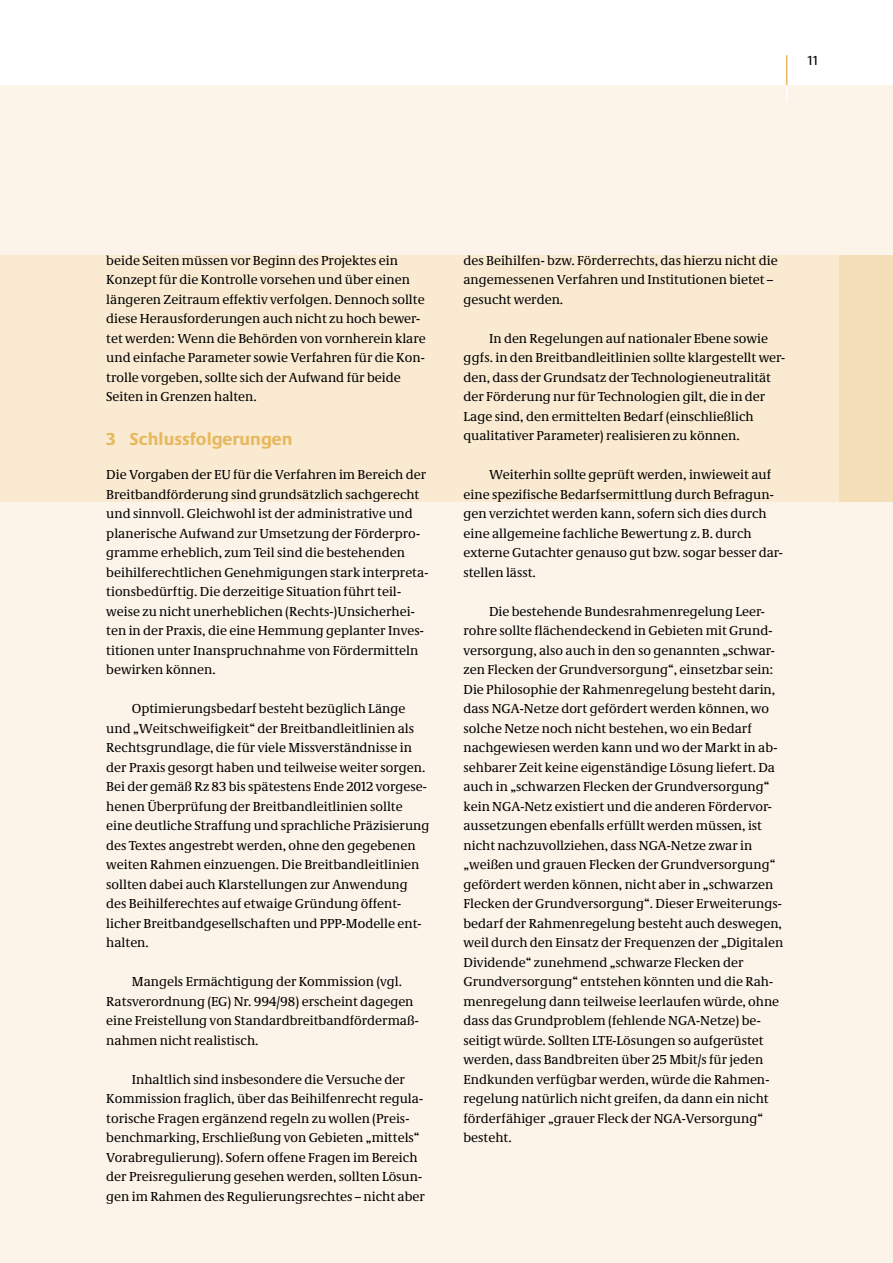
<style>
.page{position:relative;width:893px;height:1263px;background:#fff}
.page>*{position:absolute;margin:0;border:0;box-sizing:border-box;transform-origin:0 0}
.t1{font:700 18px "Neue Praxis";color:#e8b85e}
.t2{font:13.5px/19.5px "Neue Demos";color:#000}
.t3{font:13.5px "Neue Praxis";color:#000}
</style>
<div class="page">
<div style="left:0;top:85px;width:893px;height:1178px;background:#fcf4e8"></div>
<div style="left:0;top:255px;width:893px;height:247px;background:#f9ead1"></div>
<div style="left:840px;top:255px;width:53px;height:247px;background:#f5dfb9"></div>
<hr style="left:786px;top:55px;width:1px;height:30px;background:#e8b85e">
<svg style="left:786px;top:85px;width:1px;height:17px"></svg>
<p class="t3" style="left:808px;top:52px;width:11px">11</p>
<p class="t2" style="left:106px;top:250px;width:321px">beide Seiten müssen vor Beginn des Projektes ein Konzept für die Kontrolle vorsehen und über einen längeren Zeitraum effektiv verfolgen. Dennoch sollte diese Herausforderungen auch nicht zu hoch bewer&shy;tet werden: Wenn die Behörden von vornherein klare und einfache Parameter sowie Verfahren für die Kon&shy;trolle vorgeben, sollte sich der Aufwand für beide Seiten in Grenzen halten.</p>
<h1 class="t1" style="left:106px;top:428px;width:188px">3 Schlussfolgerungen</h1>
<p class="t2" style="left:106px;top:465px;width:324px">Die Vorgaben der EU für die Verfahren im Bereich der Breitbandförderung sind grundsätzlich sachgerecht und sinnvoll. Gleichwohl ist der administrative und planerische Aufwand zur Umsetzung der Förderpro&shy;gramme erheblich, zum Teil sind die bestehenden beihilferechtlichen Genehmigungen stark interpreta&shy;tionsbedürftig. Die derzeitige Situation führt teil&shy;weise zu nicht unerheblichen (Rechts-)Unsicherhei&shy;ten in der Praxis, die eine Hemmung geplanter Inves&shy;titionen unter Inanspruchnahme von Fördermitteln bewirken können.</p>
<p class="t2" style="left:106px;top:699px;width:325px;text-indent:26px">Optimierungsbedarf besteht bezüglich Länge und „Weitschweifigkeit“ der Breitbandleitlinien als Rechtsgrundlage, die für viele Missverständnisse in der Praxis gesorgt haben und teilweise weiter sorgen.<br>Bei der gemäß Rz 83 bis spätestens Ende 2012 vorgese&shy;henen Überprüfung der Breitbandleitlinien sollte eine deutliche Straffung und sprachliche Präzisierung des Textes angestrebt werden, ohne den gegebenen weiten Rahmen einzuengen. Die Breitbandleitlinien sollten dabei auch Klarstellungen zur Anwendung des Beihilferechtes auf etwaige Gründung öffent&shy;licher Breitbandgesellschaften und PPP-Modelle ent&shy;halten.</p>
<p class="t2" style="left:106px;top:972px;width:314px;text-indent:26px">Mangels Ermächtigung der Kommission (vgl.<br>Ratsverordnung (EG) Nr. 994/98) erscheint dagegen eine Freistellung von Standardbreitbandfördermaß&shy;nahmen nicht realistisch.</p>
<p class="t2" style="left:106px;top:1069px;width:320px;text-indent:26px">Inhaltlich sind insbesondere die Versuche der Kommission fraglich, über das Beihilfenrecht regula&shy;torische Fragen ergänzend regeln zu wollen (Preis&shy;benchmarking, Erschließung von Gebieten „mittels“ Vorabregulierung). Sofern offene Fragen im Bereich der Preisregulierung gesehen werden, sollten Lösun&shy;gen im Rahmen des Regulierungsrechtes – nicht aber</p>
<p class="t2" style="left:463px;top:250px;width:316px">des Beihilfen- bzw. Förderrechts, das hierzu nicht die angemessenen Verfahren und Institutionen bietet – gesucht werden.</p>
<p class="t2" style="left:463px;top:328px;width:323px;text-indent:26px">In den Regelungen auf nationaler Ebene sowie ggfs. in den Breitbandleitlinien sollte klargestellt wer&shy;den, dass der Grundsatz der Technologieneutralität der Förderung nur für Technologien gilt, die in der Lage sind, den ermittelten Bedarf (einschließlich qualitativer Parameter) realisieren zu können.</p>
<p class="t2" style="left:463px;top:465px;width:321px;text-indent:26px">Weiterhin sollte geprüft werden, inwieweit auf eine spezifische Bedarfsermittlung durch Befragun&shy;gen verzichtet werden kann, sofern sich dies durch eine allgemeine fachliche Bewertung z.B. durch externe Gutachter genauso gut bzw. sogar besser dar&shy;stellen lässt.</p>
<p class="t2" style="left:463px;top:601px;width:321px;text-indent:26px">Die bestehende Bundesrahmenregelung Leer&shy;rohre sollte flächendeckend in Gebieten mit Grund&shy;versorgung, also auch in den so genannten „schwar&shy;zen Flecken der Grundversorgung“, einsetzbar sein:<br>Die Philosophie der Rahmenregelung besteht darin, dass NGA-Netze dort gefördert werden können, wo solche Netze noch nicht bestehen, wo ein Bedarf nachgewiesen werden kann und wo der Markt in ab&shy;sehbarer Zeit keine eigenständige Lösung liefert. Da auch in „schwarzen Flecken der Grundversorgung“ kein NGA-Netz existiert und die anderen Fördervor&shy;aussetzungen ebenfalls erfüllt werden müssen, ist nicht nachzuvollziehen, dass NGA-Netze zwar in „weißen und grauen Flecken der Grundversorgung“ gefördert werden können, nicht aber in „schwarzen Flecken der Grundversorgung“. Dieser Erweiterungs&shy;bedarf der Rahmenregelung besteht auch deswegen, weil durch den Einsatz der Frequenzen der „Digitalen Dividende“ zunehmend „schwarze Flecken der Grundversorgung“ entstehen könnten und die Rah&shy;menregelung dann teilweise leerlaufen würde, ohne dass das Grundproblem (fehlende NGA-Netze) be&shy;seitigt würde. Sollten LTE-Lösungen so aufgerüstet werden, dass Bandbreiten über 25 Mbit/s für jeden Endkunden verfügbar werden, würde die Rahmen&shy;regelung natürlich nicht greifen, da dann ein nicht förderfähiger „grauer Fleck der NGA-Versorgung“ besteht.</p>
</div>
